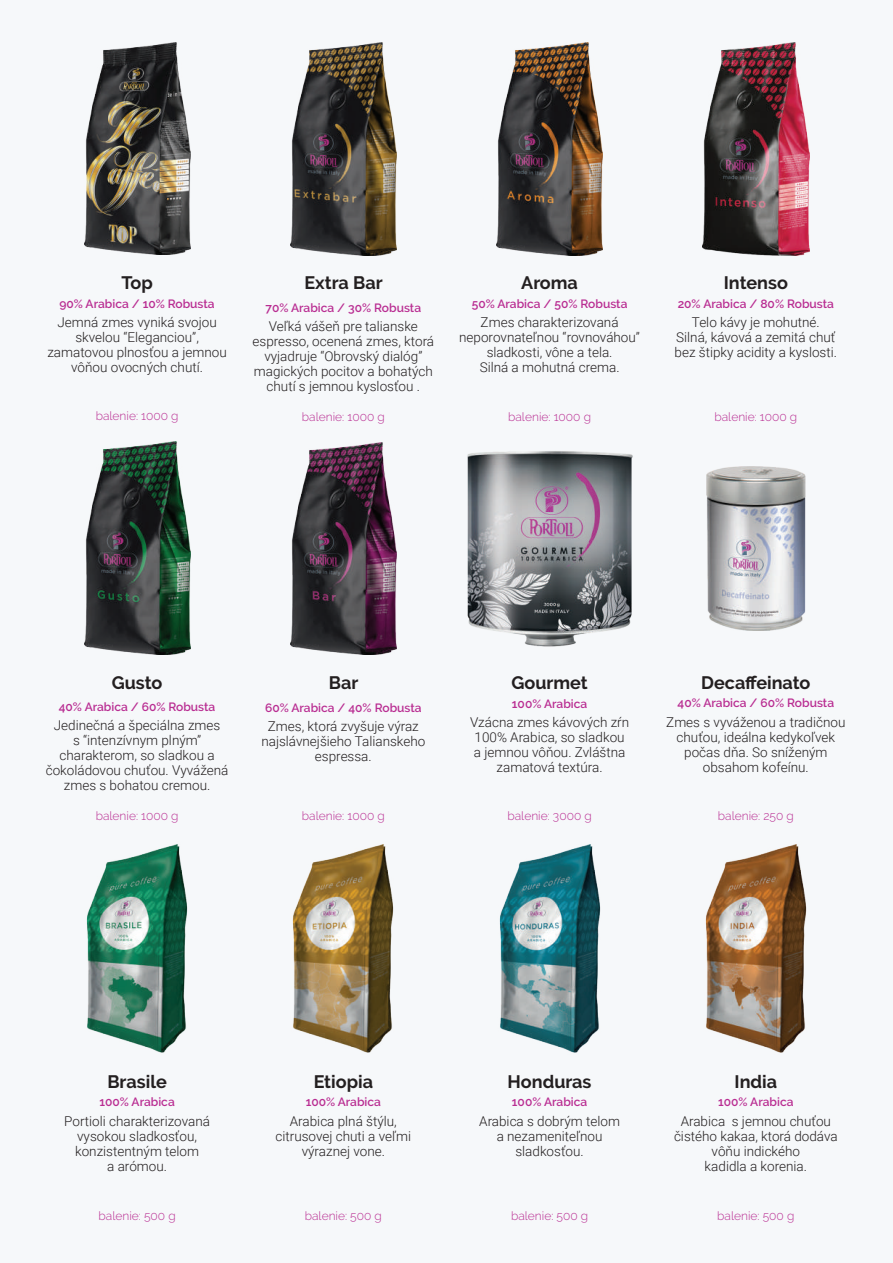
<style>
.page{position:relative;width:893px;height:1263px;background:#f6f8fa}
.page>*{position:absolute;margin:0;border:0;box-sizing:border-box;transform-origin:0 0}
.t1{font:700 18px "Raleway";color:#231f20}
.t2{font:300 13.5px/15px "Roboto";color:#231f20;text-align:center}
.t3{font:600 12px "Raleway";color:#b92d92}
.t4{font:300 12px "Raleway";color:#b92d92}
</style>
<div class="page">
<img style="left:86px;top:844px;width:102px;height:209px">
<img style="left:292px;top:844px;width:102px;height:209px">
<img style="left:499px;top:844px;width:102px;height:209px">
<img style="left:705px;top:844px;width:102px;height:209px">
<img style="left:84px;top:442px;width:106px;height:212px">
<img style="left:290px;top:442px;width:106px;height:213px">
<img style="left:467px;top:451px;width:166px;height:196px">
<img style="left:706px;top:467px;width:99px;height:164px">
<img style="left:84px;top:42px;width:106px;height:213px">
<img style="left:290px;top:43px;width:106px;height:212px">
<img style="left:497px;top:43px;width:105px;height:212px">
<img style="left:703px;top:43px;width:106px;height:212px">
<h1 class="t1" style="left:121px;top:272px;width:33px">Top</h1>
<p class="t3" style="left:60px;top:297px;width:157px">90% Arabica / 10% Robusta</p>
<p class="t2" style="left:47px;top:314px;width:181px">Jemná zmes vyniká svojou skvelou “Eleganciou”, zamatovou plnosťou a jemnou vôňou ovocných chutí.</p>
<h1 class="t1" style="left:304px;top:273px;width:80px">Extra Bar</h1>
<p class="t3" style="left:266px;top:301px;width:157px">70% Arabica / 30% Robusta</p>
<p class="t2" style="left:253px;top:318px;width:183px">Veľká vášeň pre talianske espresso, ocenená zmes, ktorá vyjadruje “Obrovský dialóg” magických pocitov a bohatých chutí s jemnou kyslosťou .</p>
<h1 class="t1" style="left:521px;top:273px;width:58px">Aroma</h1>
<p class="t3" style="left:472px;top:297px;width:157px">50% Arabica / 50% Robusta</p>
<p class="t2" style="left:459px;top:315px;width:182px">Zmes charakterizovaná neporovnateľnou “rovnováhou” sladkosti, vône a tela.<br>Silná a mohutná crema.</p>
<h1 class="t1" style="left:724px;top:273px;width:66px">Intenso</h1>
<p class="t3" style="left:678px;top:297px;width:158px">20% Arabica / 80% Robusta</p>
<p class="t2" style="left:675px;top:315px;width:164px">Telo kávy je mohutné.<br>Silná, kávová a zemitá chuť bez štipky acidity a kyslosti.</p>
<p class="t4" style="left:96px;top:409px;width:84px">balenie: 1000 g</p>
<p class="t4" style="left:302px;top:409px;width:84px">balenie: 1000 g</p>
<p class="t4" style="left:508px;top:409px;width:84px">balenie: 1000 g</p>
<p class="t4" style="left:714px;top:409px;width:84px">balenie: 1000 g</p>
<h1 class="t1" style="left:112px;top:672px;width:52px">Gusto</h1>
<p class="t3" style="left:59px;top:700px;width:158px">40% Arabica / 60% Robusta</p>
<p class="t2" style="left:46px;top:718px;width:184px">Jedinečná a špeciálna zmes<br>s “intenzívnym plným” charakterom, so sladkou a čokoládovou chuťou. Vyvážená zmes s bohatou cremou.</p>
<h1 class="t1" style="left:329px;top:673px;width:31px">Bar</h1>
<p class="t3" style="left:265px;top:700px;width:158px">60% Arabica / 40% Robusta</p>
<p class="t2" style="left:261px;top:718px;width:166px">Zmes, ktorá zvyšuje výraz najslávnejšieho Talianskeho espressa.</p>
<h1 class="t1" style="left:511px;top:673px;width:78px">Gourmet</h1>
<p class="t3" style="left:512px;top:697px;width:77px">100% Arabica</p>
<p class="t2" style="left:470px;top:714px;width:161px">Vzácna zmes kávových zŕn<br>100% Arabica, so sladkou a jemnou vôňou. Zvláštna zamatová textúra.</p>
<h1 class="t1" style="left:701px;top:673px;width:111px">Decaffeinato</h1>
<p class="t3" style="left:678px;top:696px;width:158px">40% Arabica / 60% Robusta</p>
<p class="t2" style="left:666px;top:714px;width:181px">Zmes s vyváženou a tradičnou chuťou, ideálna kedykoľvek počas dňa. So sníženým obsahom kofeínu.</p>
<p class="t4" style="left:96px;top:809px;width:84px">balenie: 1000 g</p>
<p class="t4" style="left:302px;top:809px;width:84px">balenie: 1000 g</p>
<p class="t4" style="left:507px;top:809px;width:86px">balenie: 3000 g</p>
<p class="t4" style="left:718px;top:809px;width:77px">balenie: 250 g</p>
<h1 class="t1" style="left:107px;top:1072px;width:61px">Brasile</h1>
<p class="t3" style="left:99px;top:1095px;width:77px">100% Arabica</p>
<p class="t2" style="left:64px;top:1113px;width:147px">Portioli charakterizovaná vysokou sladkosťou, konzistentným telom<br>a arómou.</p>
<h1 class="t1" style="left:314px;top:1072px;width:61px">Etiopia</h1>
<p class="t3" style="left:306px;top:1095px;width:77px">100% Arabica</p>
<p class="t2" style="left:276px;top:1113px;width:137px">Arabica plná štýlu, citrusovej chuti a veľmi výraznej vone.</p>
<h1 class="t1" style="left:508px;top:1072px;width:85px">Honduras</h1>
<p class="t3" style="left:512px;top:1095px;width:77px">100% Arabica</p>
<p class="t2" style="left:479px;top:1113px;width:142px">Arabica s dobrým telom a nezameniteľnou sladkosťou.</p>
<h1 class="t1" style="left:735px;top:1072px;width:44px">India</h1>
<p class="t3" style="left:718px;top:1095px;width:77px">100% Arabica</p>
<p class="t2" style="left:674px;top:1113px;width:165px">Arabica s jemnou chuťou čistého kakaa, ktorá dodáva vôňu indického<br>kadidla a korenia.</p>
<p class="t4" style="left:99px;top:1209px;width:79px">balenie: 500 g</p>
<p class="t4" style="left:305px;top:1209px;width:79px">balenie: 500 g</p>
<p class="t4" style="left:511px;top:1209px;width:79px">balenie: 500 g</p>
<p class="t4" style="left:717px;top:1209px;width:79px">balenie: 500 g</p>
</div>
